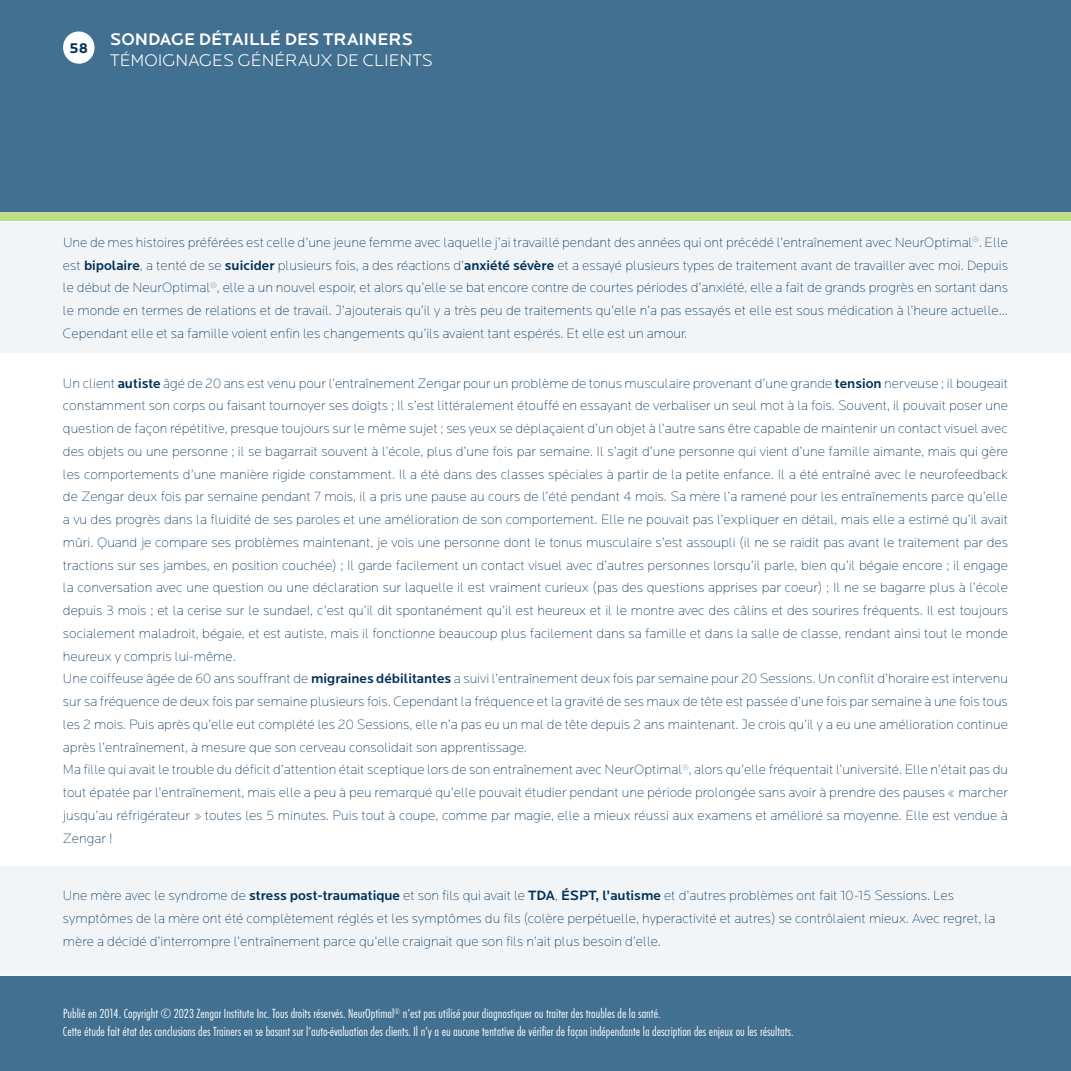
<style>
.page{position:relative;width:1071px;height:1071px;background:#fff}
.page>*{position:absolute;margin:0;border:0;box-sizing:border-box;transform-origin:0 0}
.t1{font:300 17.5px "Locator Display";color:#fff}
.t2{font:500 17.5px "Locator Display";color:#fff}
.t3{font:700 14.53px "Locator Display";color:#003057}
.t4{font:200 14px/22.8px "Locator";color:#003057}
.t5{font:300 12.25px/17.5px "Futura ND Cn";color:#fff}
.s1{font-weight:500}
</style>
<div class="page">
<div style="left:0;top:976px;width:1071px;height:95px;background:#427091"></div>
<div style="left:0;top:0;width:1071px;height:220px;background:#427091"></div>
<div style="left:0;top:220px;width:1071px;height:750px;background:#f2f5f7"></div>
<div style="left:0;top:354px;width:1071px;height:512px;background:#fff"></div>
<div style="left:0;top:212px;width:1071px;height:8px;background:#bedb87"></div>
<svg style="left:63px;top:31px;width:32px;height:33px"></svg>
<p class="t3" style="left:70px;top:40px;width:20px">58</p>
<p class="t2" style="left:110px;top:29px;width:304px">SONDAGE DÉTAILLÉ DES TRAINERS</p>
<p class="t1" style="left:110px;top:51px;width:324px">TÉMOIGNAGES GÉNÉRAUX DE CLIENTS</p>
<p class="t4" style="left:63px;top:231px;width:947px;text-align:justify">Une de mes histoires préférées est celle d’une jeune femme avec laquelle j’ai travaillé pendant des années qui ont précédé l’entraînement avec NeurOptimal<sup>®</sup>. Elle est <span class="s1">bipolaire</span>, a tenté de se <span class="s1">suicider</span> plusieurs fois, a des réactions d’<span class="s1">anxiété sévère</span> et a essayé plusieurs types de traitement avant de travailler avec moi. Depuis le début de NeurOptimal<sup>®</sup>, elle a un nouvel espoir, et alors qu’elle se bat encore contre de courtes périodes d’anxiété, elle a fait de grands progrès en sortant dans le monde en termes de relations et de travail. J’ajouterais qu’il y a très peu de traitements qu’elle n’a pas essayés et elle est sous médication à l’heure actuelle...<br>Cependant elle et sa famille voient enfin les changements qu’ils avaient tant espérés. Et elle est un amour.</p>
<p class="t4" style="left:63px;top:372px;width:947px">Un client <span class="s1">autiste</span> âgé de 20 ans est venu pour l’entraînement Zengar pour un problème de tonus musculaire provenant d’une grande <span class="s1">tension</span> nerveuse ; il bougeait constamment son corps ou faisant tournoyer ses doigts ; Il s’est littéralement étouffé en essayant de verbaliser un seul mot à la fois. Souvent, il pouvait poser une question de façon répétitive, presque toujours sur le même sujet ; ses yeux se déplaçaient d’un objet à l’autre sans être capable de maintenir un contact visuel avec des objets ou une personne ; il se bagarrait souvent à l’école, plus d’une fois par semaine. Il s’agit d’une personne qui vient d’une famille aimante, mais qui gère les comportements d’une manière rigide constamment. Il a été dans des classes spéciales à partir de la petite enfance. Il a été entraîné avec le neurofeedback de Zengar deux fois par semaine pendant 7 mois, il a pris une pause au cours de l’été pendant 4 mois. Sa mère l’a ramené pour les entraînements parce qu’elle a vu des progrès dans la fluidité de ses paroles et une amélioration de son comportement. Elle ne pouvait pas l’expliquer en détail, mais elle a estimé qu’il avait mûri. Quand je compare ses problèmes maintenant, je vois une personne dont le tonus musculaire s’est assoupli (il ne se raidit pas avant le traitement par des tractions sur ses jambes, en position couchée) ; Il garde facilement un contact visuel avec d’autres personnes lorsqu’il parle, bien qu’il bégaie encore ; il engage la conversation avec une question ou une déclaration sur laquelle il est vraiment curieux (pas des questions apprises par coeur) ; Il ne se bagarre plus à l’école depuis 3 mois ; et la cerise sur le sundae!, c’est qu’il dit spontanément qu’il est heureux et il le montre avec des câlins et des sourires fréquents. Il est toujours socialement maladroit, bégaie, et est autiste, mais il fonctionne beaucoup plus facilement dans sa famille et dans la salle de classe, rendant ainsi tout le monde heureux y compris lui-même.<br>Une coiffeuse âgée de 60 ans souffrant de <span class="s1">migraines débilitantes</span> a suivi l’entraînement deux fois par semaine pour 20 Sessions. Un conflit d’horaire est intervenu sur sa fréquence de deux fois par semaine plusieurs fois. Cependant la fréquence et la gravité de ses maux de tête est passée d’une fois par semaine à une fois tous les 2 mois. Puis après qu’elle eut complété les 20 Sessions, elle n’a pas eu un mal de tête depuis 2 ans maintenant. Je crois qu’il y a eu une amélioration continue après l’entraînement, à mesure que son cerveau consolidait son apprentissage.<br>Ma fille qui avait le trouble du déficit d’attention était sceptique lors de son entraînement avec NeurOptimal<sup>®</sup>, alors qu’elle fréquentait l’université. Elle n’était pas du tout épatée par l’entraînement, mais elle a peu à peu remarqué qu’elle pouvait étudier pendant une période prolongée sans avoir à prendre des pauses « marcher jusqu’au réfrigérateur » toutes les 5 minutes. Puis tout à coupe, comme par magie, elle a mieux réussi aux examens et amélioré sa moyenne. Elle est vendue à Zengar !</p>
<p class="t4" style="left:63px;top:884px;width:934px">Une mère avec le syndrome de <span class="s1">stress post-traumatique</span> et son fils qui avait le <span class="s1">TDA</span>, <span class="s1">ÉSPT, l’autisme</span> et d’autres problèmes ont fait 10-15 Sessions. Les symptômes de la mère ont été complètement réglés et les symptômes du fils (colère perpétuelle, hyperactivité et autres) se contrôlaient mieux. Avec regret, la mère a décidé d’interrompre l’entraînement parce qu’elle craignait que son fils n’ait plus besoin d’elle.</p>
<p class="t5" style="left:63px;top:1005px;width:732px">Publié en 2014. Copyright © 2023 Zengar Institute Inc. Tous droits réservés. NeurOptimal<sup>®</sup> n’est pas utilisé pour diagnostiquer ou traiter des troubles de la santé.<br>Cette étude fait état des conclusions des Trainers en se basant sur l’auto-évaluation des clients. Il n’y a eu aucune tentative de vérifier de façon indépendante la description des enjeux ou les résultats.</p>
</div>
